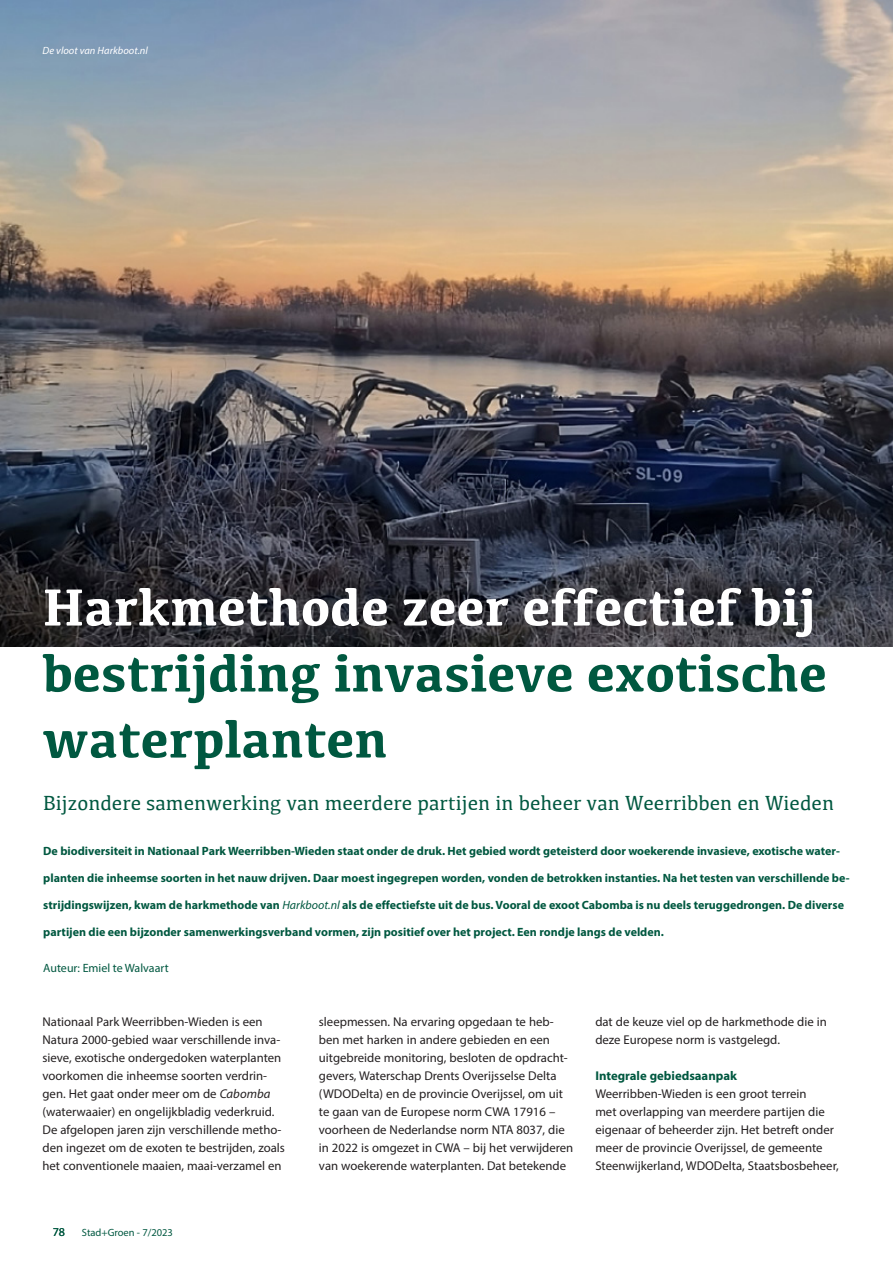
<style>
.page{position:relative;width:893px;height:1263px;background:#fff}
.page>*{position:absolute;margin:0;border:0;box-sizing:border-box;transform-origin:0 0}
.t1{font:700 54px/66px "Kefa";color:#005840}
.t2{font:700 54px "Kefa";color:#fff}
.t3{font:21px "Kefa";color:#005840}
.t4{font:12.75px/18px "Myriad Pro";color:#231f20}
.t5{font:700 12.75px "Myriad Pro";color:#005840}
.t6{font:700 12px "Myriad Pro";color:#005840}
.t7{font:12px "Myriad Pro";color:#005840}
.t8{font:italic 10.5px "Myriad Pro";color:#fff}
.t9{font:10.5px "Myriad Pro";color:#005840}
.s1{font-weight:400;font-style:italic}
.s2{font-style:italic}
</style>
<div class="page">
<img style="left:0;top:0;width:893px;height:646px">
<p class="t8" style="left:43px;top:44px;width:107px">De vloot van Harkboot.nl</p>
<h1 class="t2" style="left:43px;top:571px;width:775px">Harkmethode zeer effectief bij</h1>
<h1 class="t1" style="left:43px;top:637px;width:786px">bestrijding invasieve exotische waterplanten</h1>
<h2 class="t3" style="left:43px;top:789px;width:792px">Bijzondere samenwerking van meerdere partijen in beheer van Weerribben en Wieden</h2>
<p class="t6" style="left:43px;top:843px;width:798px">De biodiversiteit in Nationaal Park Weerribben-Wieden staat onder de druk. Het gebied wordt geteisterd door woekerende invasieve, exotische water-</p>
<p class="t6" style="left:43px;top:870px;width:808px">planten die inheemse soorten in het nauw drijven. Daar moest ingegrepen worden, vonden de betrokken instanties. Na het testen van verschillende be-</p>
<p class="t6" style="left:43px;top:897px;width:802px">strijdingswijzen, kwam de harkmethode van <span class="s1">Harkboot.nl</span> als de effectiefste uit de bus. Vooral de exoot Cabomba is nu deels teruggedrongen. De diverse</p>
<p class="t6" style="left:43px;top:924px;width:622px">partijen die een bijzonder samenwerkingsverband vormen, zijn positief over het project. Een rondje langs de velden.</p>
<p class="t7" style="left:43px;top:961px;width:127px">Auteur: Emiel te Walvaart</p>
<p class="t4" style="left:43px;top:1013px;width:244px">Nationaal Park Weerribben-Wieden is een Natura 2000-gebied waar verschillende inva&shy;sieve, exotische ondergedoken waterplanten voorkomen die inheemse soorten verdrin&shy;gen. Het gaat onder meer om de <span class="s2">Cabomba </span>(waterwaaier) en ongelijkbladig vederkruid.<br>De afgelopen jaren zijn verschillende metho&shy;den ingezet om de exoten te bestrijden, zoals het conventionele maaien, maai-verzamel en</p>
<p class="t4" style="left:319px;top:1013px;width:256px">sleepmessen. Na ervaring opgedaan te heb&shy;ben met harken in andere gebieden en een uitgebreide monitoring, besloten de opdracht&shy;gevers, Waterschap Drents Overijsselse Delta (WDODelta) en de provincie Overijssel, om uit te gaan van de Europese norm CWA 17916 – voorheen de Nederlandse norm NTA 8037, die in 2022 is omgezet in CWA – bij het verwijderen van woekerende waterplanten. Dat betekende</p>
<p class="t4" style="left:595px;top:1013px;width:233px">dat de keuze viel op de harkmethode die in deze Europese norm is vastgelegd.</p>
<p class="t5" style="left:595px;top:1067px;width:143px">Integrale gebiedsaanpak</p>
<p class="t4" style="left:595px;top:1085px;width:245px">Weerribben-Wieden is een groot terrein<br>met overlapping van meerdere partijen die eigenaar of beheerder zijn. Het betreft onder meer de provincie Overijssel, de gemeente Steenwijkerland, WDODelta, Staatsbosbeheer,</p>
<p class="t7" style="left:53px;top:1224px;width:14px">78</p>
<p class="t9" style="left:82px;top:1226px;width:93px">Stad+Groen - 7/2023</p>
</div>
